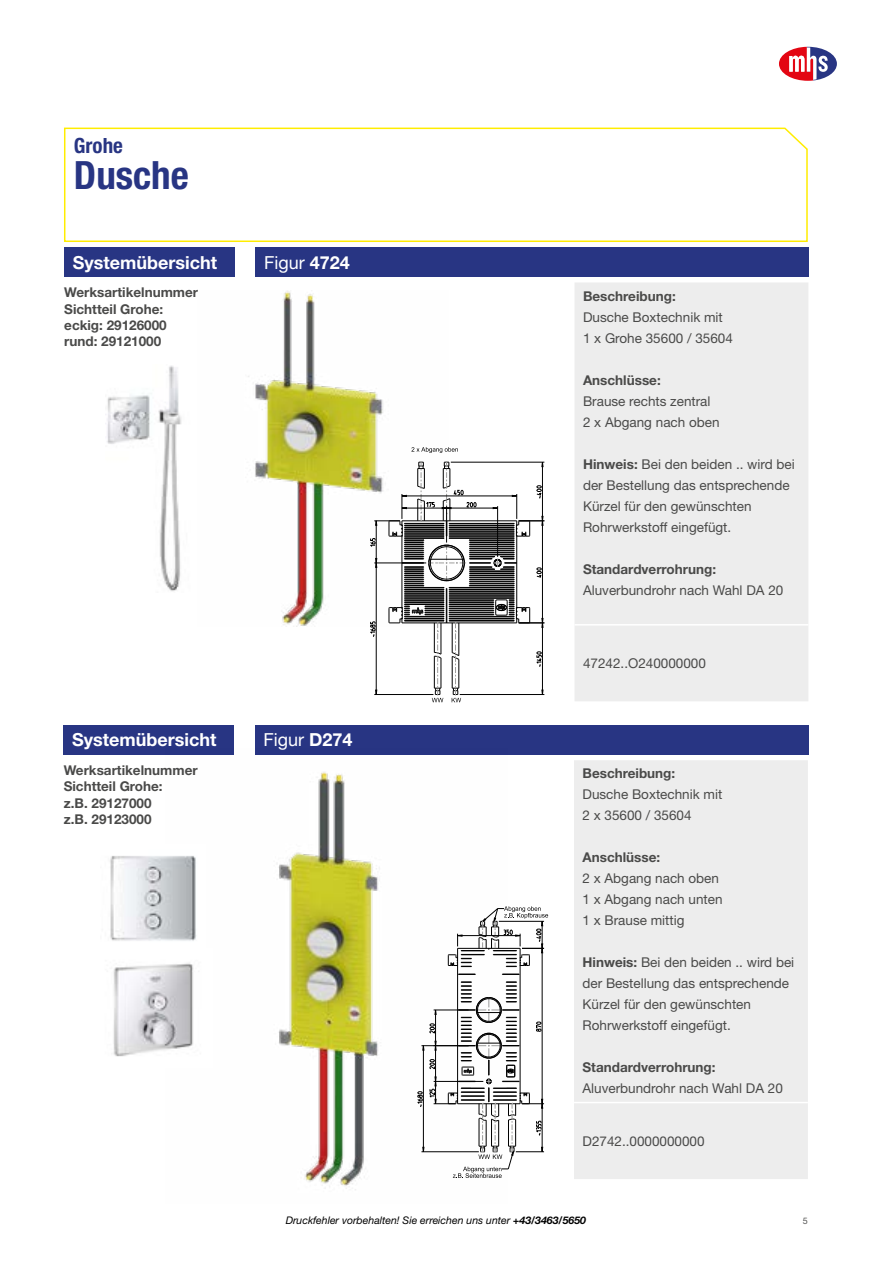
<style>
.page{position:relative;width:893px;height:1263px;background:#fff}
.page>*{position:absolute;margin:0;border:0;box-sizing:border-box;transform-origin:0 0}
.t1{font:700 condensed 39px "Helvetica Neue LT Pro";color:#283583}
.t2{font:700 condensed 21px "Helvetica Neue LT Pro";color:#283583}
.t3{font:700 18px "Helvetica Neue LT Pro";color:#fff}
.t4{font:18px "Helvetica Neue LT Pro";color:#fff}
.t5{font:13.5px/21px "Helvetica Neue LT Pro";color:#4a4a49}
.t6{font:700 13.5px/16.2px "Helvetica Neue LT Pro";color:#4a4a49}
.t7{font:italic 10.5px "Helvetica Neue LT Pro";color:#000}
.t8{font:9px "Helvetica Neue LT Pro";color:#575756}
.s1{font-weight:700}
</style>
<div class="page">
<svg style="left:779px;top:47px;width:58px;height:34px"></svg>
<svg style="left:64px;top:127px;width:744px;height:115px"></svg>
<div style="left:64px;top:725px;width:170px;height:30px;background:#283583"></div>
<div style="left:255px;top:725px;width:553px;height:30px;background:#283583"></div>
<div style="left:574px;top:760px;width:234px;height:419px;background:#ededed"></div>
<hr style="left:574px;top:1102px;width:234px;height:1px;background:#fff">
<hr style="left:520px;top:948px;width:1px;height:156px;background:#000">
<svg style="left:507px;top:974px;width:13px;height:1px"></svg>
<svg style="left:507px;top:982px;width:37px;height:188px"></svg>
<hr style="left:542px;top:948px;width:1px;height:204px;background:#000">
<svg style="left:507px;top:906px;width:41px;height:61px"></svg>
<hr style="left:458px;top:935px;width:62px;height:1px;background:#000">
<img style="left:279px;top:772px;width:228px;height:418px">
<div style="left:64px;top:247px;width:170px;height:30px;background:#283583"></div>
<div style="left:256px;top:247px;width:553px;height:30px;background:#283583"></div>
<div style="left:575px;top:283px;width:233px;height:418px;background:#ededed"></div>
<hr style="left:574px;top:624px;width:234px;height:1px;background:#fff">
<svg style="left:449px;top:448px;width:9px;height:4px"></svg>
<svg style="left:370px;top:461px;width:174px;height:241px"></svg>
<hr style="left:542px;top:623px;width:1px;height:71px;background:#000">
<img style="left:248px;top:291px;width:201px;height:335px">
<img style="left:107px;top:365px;width:75px;height:226px">
<img style="left:113px;top:963px;width:81px;height:94px">
<img style="left:110px;top:856px;width:87px;height:85px">
<h2 class="t2" style="left:74px;top:133px;width:50px">Grohe</h2>
<h1 class="t1" style="left:74px;top:151px;width:116px">Dusche</h1>
<h3 class="t3" style="left:73px;top:251px;width:146px">Systemübersicht</h3>
<h3 class="t4" style="left:264px;top:251px;width:87px">Figur <span class="s1">4724</span></h3>
<p class="t6" style="left:64px;top:284px;width:135px">Werksartikelnummer<br>Sichtteil Grohe: eckig: 29126000 rund: 29121000</p>
<p class="t6" style="left:583px;top:287px;width:94px">Beschreibung:</p>
<p class="t5" style="left:583px;top:306px;width:151px">Dusche Boxtechnik mit<br>1 x Grohe 35600 / 35604</p>
<p class="t6" style="left:583px;top:371px;width:79px">Anschlüsse:</p>
<p class="t5" style="left:583px;top:390px;width:138px">Brause rechts zentral<br>2 x Abgang nach oben</p>
<p class="t5" style="left:583px;top:453px;width:213px"><span class="s1">Hinweis:</span> Bei den beiden .. wird bei der Bestellung das entsprechende<br>Kürzel für den gewünschten<br>Rohrwerkstoff eingefügt.</p>
<p class="t6" style="left:583px;top:560px;width:135px">Standardverrohrung:</p>
<p class="t5" style="left:583px;top:579px;width:202px">Aluverbundrohr nach Wahl DA 20</p>
<p class="t5" style="left:583px;top:652px;width:124px">47242..O240000000</p>
<h3 class="t3" style="left:72px;top:729px;width:146px">Systemübersicht</h3>
<h3 class="t4" style="left:264px;top:729px;width:91px">Figur <span class="s1">D274</span></h3>
<p class="t6" style="left:64px;top:762px;width:135px">Werksartikelnummer<br>Sichtteil Grohe:<br>z.B. 29127000<br>z.B. 29123000</p>
<p class="t6" style="left:582px;top:765px;width:94px">Beschreibung:</p>
<p class="t5" style="left:582px;top:784px;width:141px">Dusche Boxtechnik mit<br>2 x 35600 / 35604</p>
<p class="t6" style="left:582px;top:849px;width:79px">Anschlüsse:</p>
<p class="t5" style="left:582px;top:868px;width:142px">2 x Abgang nach oben<br>1 x Abgang nach unten<br>1 x Brause mittig</p>
<p class="t5" style="left:582px;top:952px;width:213px"><span class="s1">Hinweis:</span> Bei den beiden .. wird bei der Bestellung das entsprechende<br>Kürzel für den gewünschten<br>Rohrwerkstoff eingefügt.</p>
<p class="t6" style="left:582px;top:1059px;width:135px">Standardverrohrung:</p>
<p class="t5" style="left:582px;top:1078px;width:202px">Aluverbundrohr nach Wahl DA 20</p>
<p class="t5" style="left:582px;top:1130px;width:124px">D2742..0000000000</p>
<p class="t7" style="left:286px;top:1214px;width:302px">Druckfehler vorbehalten! Sie erreichen uns unter <span class="s1">+43/3463/5650</span></p>
<p class="t8" style="left:803px;top:1215px;width:7px">5</p>
</div>
